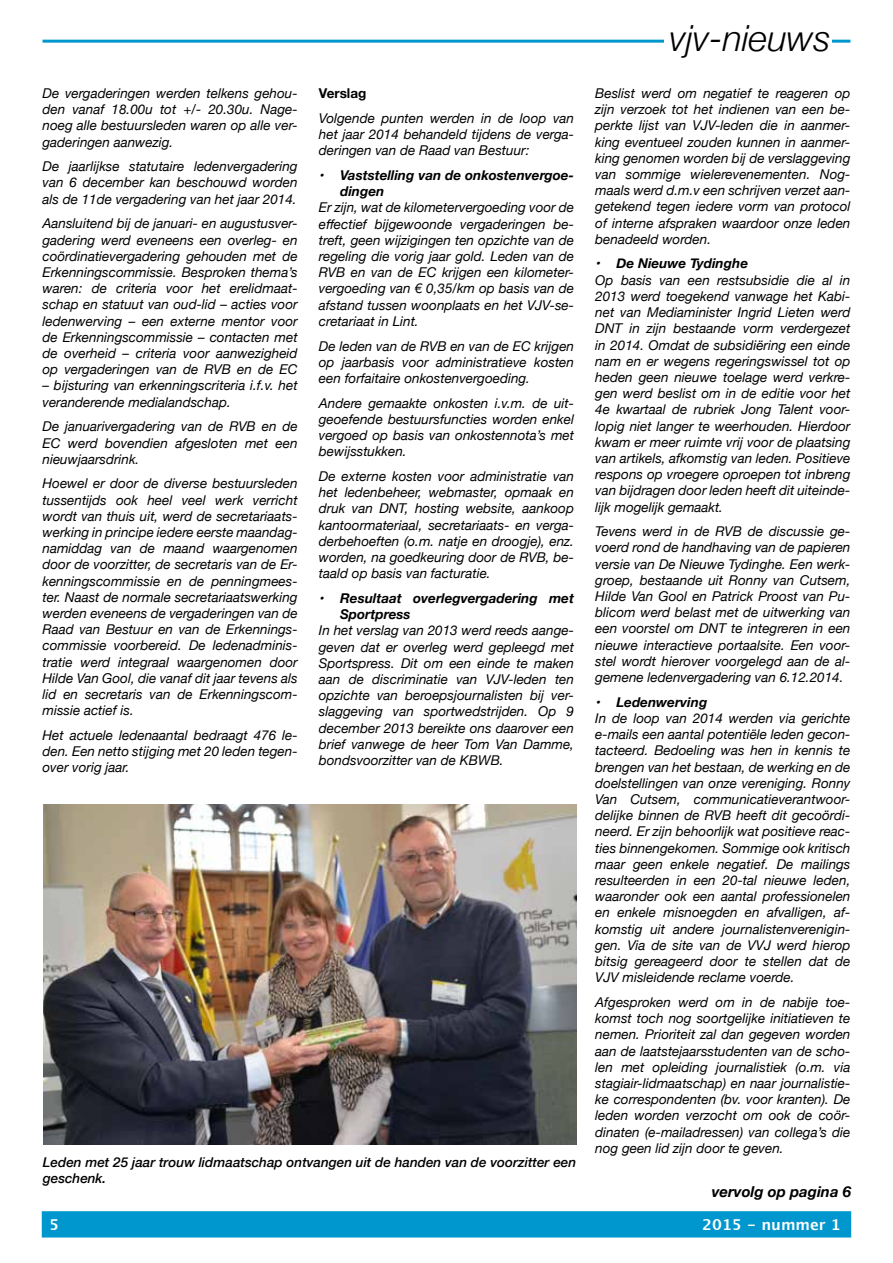
<style>
.page{position:relative;width:893px;height:1263px;background:#fff}
.page>*{position:absolute;margin:0;border:0;box-sizing:border-box;transform-origin:0 0}
.t1{font:italic 300 36px "Helvetica Neue";color:#000}
.t2{font:italic 700 15px "Helvetica Neue";color:#000}
.t3{font:700 15px "Lucida Grande";color:#fff}
.t4{font:italic 13.5px/16.2px "Helvetica Neue";color:#000;text-align:justify}
.t5{font:italic 700 13.5px/16.2px "Helvetica Neue";color:#000}
.t6{font:italic 500 13.5px/16.2px "Helvetica Neue";color:#000}
.t7{font:700 13.5px "Helvetica Neue";color:#000}
</style>
<div class="page">
<div style="left:42px;top:1211px;width:809px;height:26px;background:#0097ce;border:2px solid #0097ce"></div>
<hr style="left:43px;top:40px;width:807px;height:3px;background:#0097ce">
<div style="left:664px;top:24px;width:168px;height:30px;background:#fff"></div>
<img style="left:44px;top:805px;width:532px;height:339px">
<p class="t4" style="left:43px;top:86px;width:257px">De vergaderingen werden telkens gehou&shy;den vanaf 18.00u tot +/- 20.30u. Nage&shy;noeg alle bestuursleden waren op alle ver&shy;gaderingen aanwezig.</p>
<p class="t4" style="left:43px;top:159px;width:257px">De jaarlijkse statutaire ledenvergadering van 6 december kan beschouwd worden als de 11de vergadering van het jaar 2014.</p>
<p class="t4" style="left:43px;top:216px;width:257px">Aansluitend bij de januari- en augustusver&shy;gadering werd eveneens een overleg- en coördinatievergadering gehouden met de Erkenningscommissie. Besproken thema’s waren: de criteria voor het erelidmaat&shy;schap en statuut van oud-lid – acties voor ledenwerving – een externe mentor voor de Erkenningscommissie – contacten met de overheid – criteria voor aanwezigheid op vergaderingen van de RVB en de EC</p>
<p class="t4" style="left:43px;top:378px;width:257px">– bijsturing van erkenningscriteria i.f.v. het veranderende medialandschap.</p>
<p class="t4" style="left:43px;top:419px;width:257px">De januarivergadering van de RVB en de EC werd bovendien afgesloten met een nieuwjaarsdrink.</p>
<p class="t4" style="left:43px;top:476px;width:257px">Hoewel er door de diverse bestuursleden tussentijds ook heel veel werk verricht wordt van thuis uit, werd de secretariaats&shy;werking in principe iedere eerste maandag&shy;namiddag van de maand waargenomen door de voorzitter, de secretaris van de Er&shy;kenningscommissie en de penningmees&shy;ter. Naast de normale secretariaatswerking werden eveneens de vergaderingen van de Raad van Bestuur en van de Erkennings&shy;commissie voorbereid. De ledenadminis&shy;tratie werd integraal waargenomen door Hilde Van Gool, die vanaf dit jaar tevens als lid en secretaris van de Erkenningscom&shy;missie actief is.</p>
<p class="t4" style="left:43px;top:728px;width:257px">Het actuele ledenaantal bedraagt 476 le&shy;den. Een netto stijging met 20 leden tegen&shy;over vorig jaar.</p>
<p class="t7" style="left:319px;top:83px;width:49px">Verslag</p>
<p class="t4" style="left:319px;top:111px;width:257px">Volgende punten werden in de loop van het jaar 2014 behandeld tijdens de verga&shy;deringen van de Raad van Bestuur:</p>
<p class="t5" style="left:340px;top:167px;width:235px;text-indent:-21px">• Vaststelling van de onkostenvergoe&shy;dingen</p>
<p class="t4" style="left:319px;top:200px;width:257px">Er zijn, wat de kilometervergoeding voor de effectief bijgewoonde vergaderingen be&shy;treft, geen wijzigingen ten opzichte van de regeling die vorig jaar gold. Leden van de RVB en van de EC krijgen een kilometer&shy;vergoeding van € 0,35/km op basis van de afstand tussen woonplaats en het VJV-se&shy;cretariaat in Lint.</p>
<p class="t4" style="left:319px;top:338px;width:257px">De leden van de RVB en van de EC krijgen op jaarbasis voor administratieve kosten een forfaitaire onkostenvergoeding.</p>
<p class="t4" style="left:319px;top:395px;width:257px">Andere gemaakte onkosten i.v.m. de uit&shy;geoefende bestuursfuncties worden enkel vergoed op basis van onkostennota’s met bewijsstukken.</p>
<p class="t4" style="left:319px;top:469px;width:257px">De externe kosten voor administratie van het ledenbeheer, webmaster, opmaak en druk van DNT, hosting website, aankoop kantoormateriaal, secretariaats- en verga&shy;derbehoeften (o.m. natje en droogje), enz. worden, na goedkeuring door de RVB, be&shy;taald op basis van facturatie.</p>
<p class="t5" style="left:340px;top:590px;width:235px;text-indent:-21px">• Resultaat overlegvergadering met<br>Sportpress</p>
<p class="t4" style="left:319px;top:623px;width:257px">In het verslag van 2013 werd reeds aange&shy;geven dat er overleg werd gepleegd met Sportspress. Dit om een einde te maken aan de discriminatie van VJV-leden ten opzichte van beroepsjournalisten bij ver&shy;slaggeving van sportwedstrijden. Op 9 december 2013 bereikte ons daarover een brief vanwege de heer Tom Van Damme, bondsvoorzitter van de KBWB.</p>
<p class="t6" style="left:43px;top:1153px;width:535px">Leden met 25 jaar trouw lidmaatschap ontvangen uit de handen van de voorzitter een geschenk.</p>
<h1 class="t1" style="left:669px;top:9px;width:163px">vjv-nieuws</h1>
<p class="t4" style="left:595px;top:86px;width:257px">Beslist werd om negatief te reageren op zijn verzoek tot het indienen van een be&shy;perkte lijst van VJV-leden die in aanmer&shy;king eventueel zouden kunnen in aanmer&shy;king genomen worden bij de verslaggeving van sommige wielerevenementen. Nog&shy;maals werd d.m.v een schrijven verzet aan&shy;getekend tegen iedere vorm van protocol of interne afspraken waardoor onze leden benadeeld worden.</p>
<p class="t5" style="left:595px;top:256px;width:154px">• De Nieuwe Tydinghe</p>
<p class="t4" style="left:595px;top:273px;width:257px">Op basis van een restsubsidie die al in 2013 werd toegekend vanwage het Kabi&shy;net van Mediaminister Ingrid Lieten werd DNT in zijn bestaande vorm verdergezet in 2014. Omdat de subsidiëring een einde nam en er wegens regeringswissel tot op heden geen nieuwe toelage werd verkre&shy;gen werd beslist om in de editie voor het 4e kwartaal de rubriek Jong Talent voor&shy;lopig niet langer te weerhouden. Hierdoor kwam er meer ruimte vrij voor de plaatsing van artikels, afkomstig van leden. Positieve respons op vroegere oproepen tot inbreng van bijdragen door leden heeft dit uiteinde&shy;lijk mogelijk gemaakt.</p>
<p class="t4" style="left:595px;top:524px;width:257px">Tevens werd in de RVB de discussie ge&shy;voerd rond de handhaving van de papieren versie van De Nieuwe Tydinghe. Een werk&shy;groep, bestaande uit Ronny van Cutsem, Hilde Van Gool en Patrick Proost van Pu&shy;blicom werd belast met de uitwerking van een voorstel om DNT te integreren in een nieuwe interactieve portaalsite. Een voor&shy;stel wordt hierover voorgelegd aan de al&shy;gemene ledenvergadering van 6.12.2014.</p>
<p class="t5" style="left:595px;top:694px;width:114px">• Ledenwerving</p>
<p class="t4" style="left:595px;top:711px;width:257px">In de loop van 2014 werden via gerichte e-mails een aantal potentiële leden gecon&shy;tacteerd. Bedoeling was hen in kennis te brengen van het bestaan, de werking en de doelstellingen van onze vereniging. Ronny Van Cutsem, communicatieverantwoor&shy;delijke binnen de RVB heeft dit gecoördi&shy;neerd. Er zijn behoorlijk wat positieve reac&shy;ties binnengekomen. Sommige ook kritisch maar geen enkele negatief. De mailings resulteerden in een 20-tal nieuwe leden, waaronder ook een aantal professionelen en enkele misnoegden en afvalligen, af&shy;komstig uit andere journalistenverenigin&shy;gen. Via de site van de VVJ werd hierop bitsig gereageerd door te stellen dat de VJV misleidende reclame voerde.</p>
<p class="t4" style="left:595px;top:995px;width:257px">Afgesproken werd om in de nabije toe&shy;komst toch nog soortgelijke initiatieven te nemen. Prioriteit zal dan gegeven worden aan de laatstejaarsstudenten van de scho&shy;len met opleiding journalistiek (o.m. via stagiair-lidmaatschap) en naar journalistie&shy;ke correspondenten (bv. voor kranten). De leden worden verzocht om ook de coör&shy;dinaten (e-mailadressen) van collega’s die nog geen lid zijn door te geven.</p>
<p class="t2" style="left:712px;top:1180px;width:141px">vervolg op pagina 6</p>
<p class="t3" style="left:49px;top:1213px;width:11px">5</p>
<p class="t3" style="left:702px;top:1213px;width:140px">2015 - nummer 1</p>
</div>
